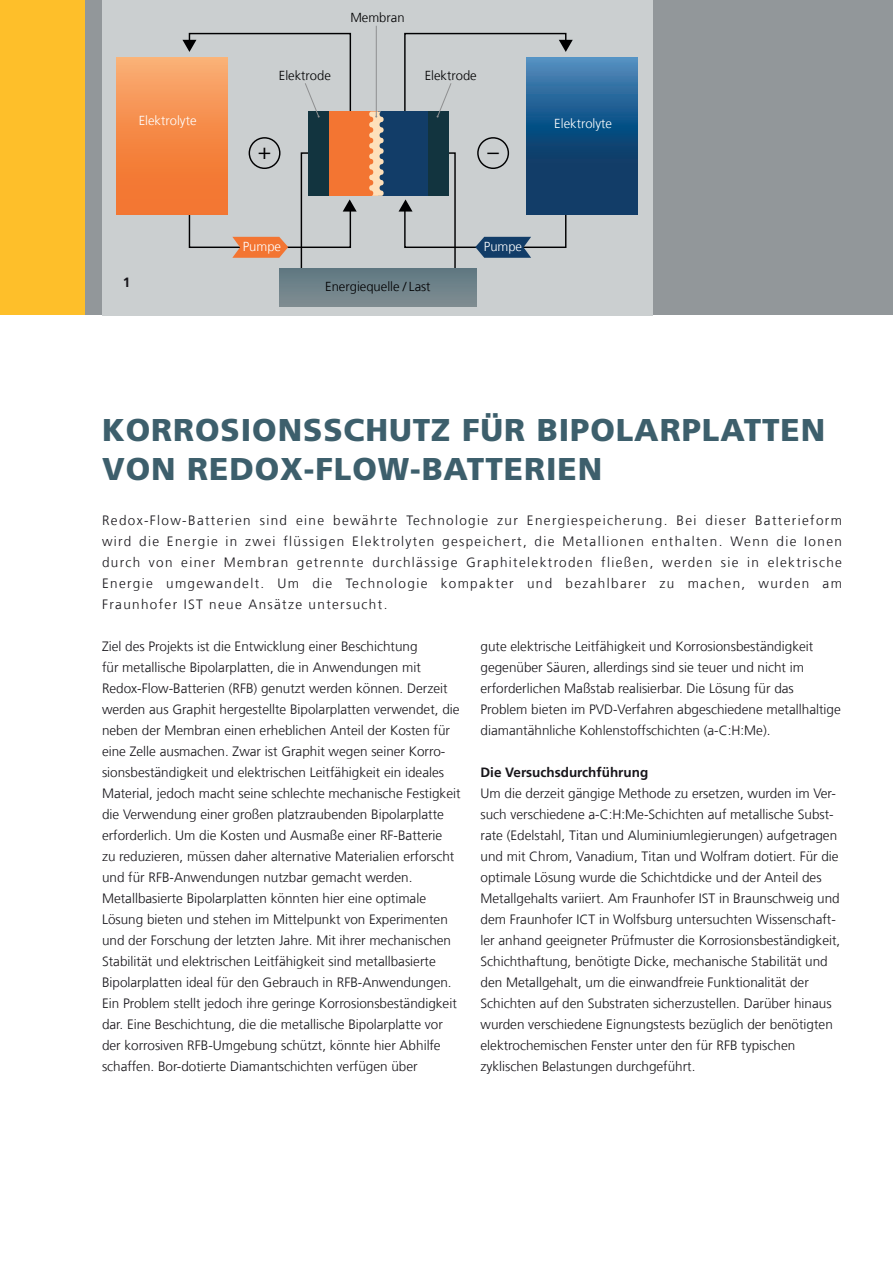
<style>
.page{position:relative;width:893px;height:1263px;background:#fff}
.page>*{position:absolute;margin:0;border:0;box-sizing:border-box;transform-origin:0 0}
.t1{font:900 31.5px/39px "Frutiger LT Com";letter-spacing:.03em;color:#3d5f6c}
.t2{font:300 22.5px "Frutiger LT Com";color:#000001}
.t3{font:300 13.5px/21px "Frutiger LT Com";color:#17151a}
.t4{font:700 13.5px "Frutiger LT Com";color:#17151a}
.t5{font:300 13.05px "Frutiger LT Com";color:#000001}
.t6{font:300 13.05px "Frutiger LT Com";color:#fff}
</style>
<div class="page">
<div style="left:0;top:0;width:893px;height:315px;background:#92979a"></div>
<div style="left:0;top:0;width:85px;height:315px;background:#febf2a"></div>
<div style="left:102px;top:0;width:551px;height:315px;background:#cbcfd0"></div>
<svg style="left:300px;top:152px;width:15px;height:117px"></svg>
<svg style="left:441px;top:152px;width:15px;height:117px"></svg>
<svg style="left:343px;top:199px;width:14px;height:13px"></svg>
<div style="left:189px;top:210px;width:162px;height:38px;border:1px solid #000001"></div>
<svg style="left:399px;top:199px;width:13px;height:13px"></svg>
<div style="left:404px;top:210px;width:162px;height:38px;border:1px solid #000001"></div>
<div style="left:308px;top:112px;width:21px;height:84px;background:#12343f"></div>
<div style="left:427px;top:112px;width:21px;height:84px;background:#12343f"></div>
<div style="left:329px;top:112px;width:49px;height:84px;background:#f37532"></div>
<div style="left:378px;top:112px;width:49px;height:84px;background:#123d68"></div>
<div style="left:116px;top:58px;width:112px;height:156px;background:linear-gradient(to bottom,#faaa6f,#f26e26)"></div>
<svg style="left:526px;top:58px;width:112px;height:156px;background:#194e7d"></svg>
<svg style="left:232px;top:237px;width:56px;height:21px"></svg>
<svg style="left:475px;top:237px;width:56px;height:21px"></svg>
<div style="left:249px;top:137px;width:31px;height:32px;border:1px solid #000001;border-radius:50%"></div>
<div style="left:477px;top:137px;width:32px;height:32px;border:1px solid #000001;border-radius:50%"></div>
<svg style="left:280px;top:269px;width:197px;height:37px;background:#6f8289"></svg>
<hr style="left:376px;top:26px;width:1px;height:91px;background:#8e8f90">
<svg style="left:369px;top:111px;width:15px;height:85px"></svg>
<svg style="left:182px;top:32px;width:170px;height:97px"></svg>
<svg style="left:403px;top:32px;width:170px;height:97px"></svg>
<p class="t5" style="left:350px;top:10px;width:56px">Membran</p>
<p class="t6" style="left:139px;top:113px;width:59px">Elektrolyte</p>
<p class="t4" style="left:123px;top:275px;width:9px">1</p>
<p class="t5" style="left:279px;top:68px;width:54px">Elektrode</p>
<p class="t5" style="left:425px;top:68px;width:54px">Elektrode</p>
<h2 class="t2" style="left:258px;top:139px;width:15px">+</h2>
<h2 class="t2" style="left:486px;top:138px;width:15px">−</h2>
<p class="t6" style="left:243px;top:238px;width:40px">Pumpe</p>
<p class="t6" style="left:484px;top:238px;width:40px">Pumpe</p>
<p class="t5" style="left:325px;top:279px;width:107px">Energiequelle / Last</p>
<p class="t6" style="left:554px;top:116px;width:59px">Elektrolyte</p>
<h1 class="t1" style="left:102px;top:411px;width:725px">KORROSIONSSCHUTZ FÜR BIPOLARPLATTEN<br>VON REDOX-FLOW-BATTERIEN</h1>
<p class="t3" style="left:102px;top:510px;width:741px;text-align:justify">Redox-Flow-Batterien sind eine bewährte Technologie zur Energiespeicherung. Bei dieser Batterieform wird die Energie in zwei flüssigen Elektrolyten gespeichert, die Metallionen enthalten. Wenn die Ionen durch von einer Membran getrennte durchlässige Graphitelektroden fließen, werden sie in elektrische Energie umgewandelt. Um die Technologie kompakter und bezahlbarer zu machen, wurden am Fraunhofer IST neue Ansätze untersucht.</p>
<p class="t3" style="left:480px;top:636px;width:362px">gute elektrische Leitfähigkeit und Korrosionsbeständigkeit gegenüber Säuren, allerdings sind sie teuer und nicht im erforderlichen Maßstab realisierbar. Die Lösung für das Problem bieten im PVD-Verfahren abgeschiedene metallhaltige diamantähnliche Kohlenstoffschichten (a-C:H:Me).</p>
<p class="t4" style="left:480px;top:765px;width:169px">Die Versuchsdurchführung</p>
<p class="t3" style="left:480px;top:783px;width:361px">Um die derzeit gängige Methode zu ersetzen, wurden im Ver&shy;such verschiedene a-C:H:Me-Schichten auf metallische Subst&shy;rate (Edelstahl, Titan und Aluminiumlegierungen) aufgetragen und mit Chrom, Vanadium, Titan und Wolfram dotiert. Für die optimale Lösung wurde die Schichtdicke und der Anteil des Metallgehalts variiert. Am Fraunhofer IST in Braunschweig und dem Fraunhofer ICT in Wolfsburg untersuchten Wissenschaft&shy;ler anhand geeigneter Prüfmuster die Korrosionsbeständigkeit, Schichthaftung, benötigte Dicke, mechanische Stabilität und den Metallgehalt, um die einwandfreie Funktionalität der Schichten auf den Substraten sicherzustellen. Darüber hinaus wurden verschiedene Eignungstests bezüglich der benötigten elektrochemischen Fenster unter den für RFB typischen zyklischen Belastungen durchgeführt.</p>
<p class="t3" style="left:102px;top:636px;width:360px">Ziel des Projekts ist die Entwicklung einer Beschichtung<br>für metallische Bipolarplatten, die in Anwendungen mit Redox-Flow-Batterien (RFB) genutzt werden können. Derzeit werden aus Graphit hergestellte Bipolarplatten verwendet, die neben der Membran einen erheblichen Anteil der Kosten für eine Zelle ausmachen. Zwar ist Graphit wegen seiner Korro&shy;sionsbeständigkeit und elektrischen Leitfähigkeit ein ideales Material, jedoch macht seine schlechte mechanische Festigkeit die Verwendung einer großen platzraubenden Bipolarplatte erforderlich. Um die Kosten und Ausmaße einer RF-Batterie<br>zu reduzieren, müssen daher alternative Materialien erforscht und für RFB-Anwendungen nutzbar gemacht werden.<br>Metallbasierte Bipolarplatten könnten hier eine optimale Lösung bieten und stehen im Mittelpunkt von Experimenten und der Forschung der letzten Jahre. Mit ihrer mechanischen Stabilität und elektrischen Leitfähigkeit sind metallbasierte Bipolarplatten ideal für den Gebrauch in RFB-Anwendungen.<br>Ein Problem stellt jedoch ihre geringe Korrosionsbeständigkeit dar. Eine Beschichtung, die die metallische Bipolarplatte vor der korrosiven RFB-Umgebung schützt, könnte hier Abhilfe schaffen. Bor-dotierte Diamantschichten verfügen über</p>
</div>
